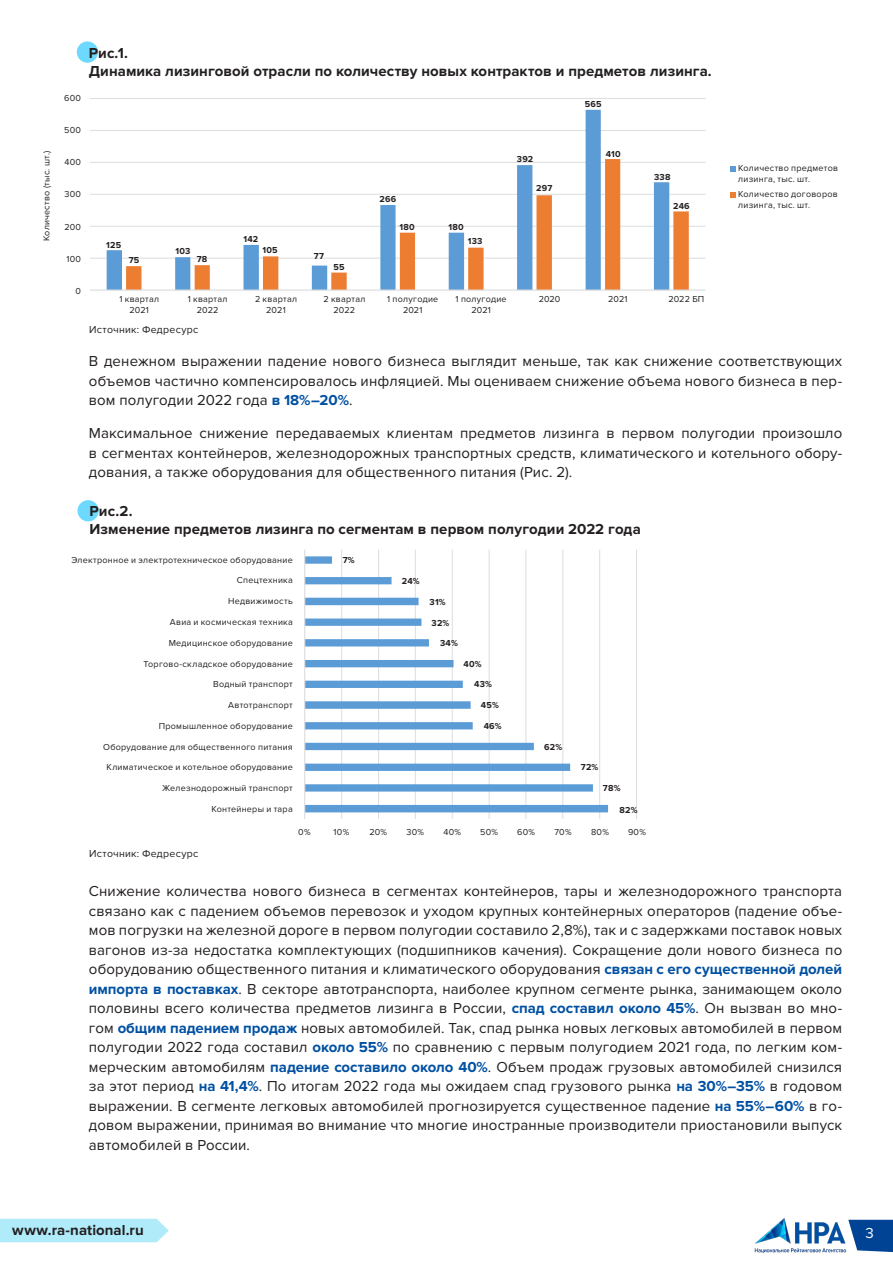
<style>
.page{position:relative;width:893px;height:1263px;background:#fff}
.page>*{position:absolute;margin:0;border:0;box-sizing:border-box;transform-origin:0 0}
.t1{font:15px/19.5px "Proxima Nova";letter-spacing:.01em;color:#231f20;text-align:justify}
.t2{font:700 15px "Proxima Nova";letter-spacing:.005em;color:#231f20}
.t3{font:15px "Proxima Nova";color:#fff}
.t4{font:10.5px "Proxima Nova";letter-spacing:.025em;color:#231f20}
.t5{font:9px/10.2px "Proxima Nova";letter-spacing:.03em;color:#231f20}
.t6{font:700 9px "Proxima Nova";letter-spacing:.02em;color:#231f20}
.s1{font-weight:700;color:#0050a2}
</style>
<div class="page">
<hr style="left:636px;top:550px;width:1px;height:269px;background:#dcdddf">
<hr style="left:599px;top:550px;width:1px;height:269px;background:#dcdddf">
<hr style="left:562px;top:550px;width:1px;height:269px;background:#dcdddf">
<hr style="left:525px;top:550px;width:1px;height:269px;background:#dcdddf">
<hr style="left:489px;top:550px;width:1px;height:269px;background:#dcdddf">
<hr style="left:452px;top:550px;width:1px;height:269px;background:#dcdddf">
<hr style="left:415px;top:550px;width:1px;height:269px;background:#dcdddf">
<hr style="left:378px;top:550px;width:1px;height:269px;background:#dcdddf">
<hr style="left:341px;top:550px;width:1px;height:269px;background:#dcdddf">
<svg style="left:305px;top:556px;width:303px;height:256px"></svg>
<hr style="left:304px;top:550px;width:1px;height:269px;background:#dcdddf">
<div style="left:0;top:1219px;width:169px;height:23px;background:#b0ebfa"></div>
<img style="left:754px;top:1218px;width:93px;height:35px">
<svg style="left:848px;top:1220px;width:45px;height:32px"></svg>
<div style="left:77px;top:41px;width:21px;height:22px;background:#6dd9ff;border-radius:50%"></div>
<svg style="left:730px;top:166px;width:6px;height:5px"></svg>
<svg style="left:730px;top:192px;width:6px;height:5px"></svg>
<div style="left:77px;top:500px;width:22px;height:21px;background:#6dd9ff;border-radius:50%"></div>
<hr style="left:90px;top:98px;width:615px;height:1px;background:#dcdddf">
<hr style="left:90px;top:130px;width:615px;height:1px;background:#dcdddf">
<hr style="left:90px;top:162px;width:615px;height:1px;background:#dcdddf">
<hr style="left:90px;top:194px;width:615px;height:1px;background:#dcdddf">
<hr style="left:90px;top:226px;width:615px;height:1px;background:#dcdddf">
<hr style="left:90px;top:258px;width:615px;height:1px;background:#dcdddf">
<svg style="left:107px;top:110px;width:494px;height:179px"></svg>
<svg style="left:126px;top:159px;width:563px;height:130px"></svg>
<hr style="left:90px;top:289px;width:615px;height:2px;background:#dcdddf">
<p class="t5" style="left:42px;top:241px;width:92px;rotate:-90deg">Количество (тыс. шт.)</p>
<p class="t5" style="left:64px;top:93px;width:18px">600</p>
<p class="t5" style="left:64px;top:125px;width:18px">500</p>
<p class="t5" style="left:65px;top:157px;width:18px">400</p>
<p class="t5" style="left:65px;top:189px;width:18px">300</p>
<p class="t5" style="left:64px;top:222px;width:18px">200</p>
<p class="t5" style="left:66px;top:254px;width:16px">100</p>
<p class="t5" style="left:76px;top:286px;width:7px">0</p>
<p class="t2" style="left:89px;top:44px;width:41px">Рис.1.</p>
<p class="t2" style="left:89px;top:62px;width:624px">Динамика лизинговой отрасли по количеству новых контрактов и предметов лизинга.</p>
<p class="t6" style="left:585px;top:99px;width:18px">565</p>
<p class="t6" style="left:517px;top:153px;width:18px">392</p>
<p class="t6" style="left:606px;top:149px;width:16px">410</p>
<p class="t6" style="left:380px;top:194px;width:18px">266</p>
<p class="t6" style="left:536px;top:183px;width:18px">297</p>
<p class="t6" style="left:654px;top:172px;width:18px">338</p>
<p class="t6" style="left:673px;top:201px;width:18px">246</p>
<p class="t5" style="left:738px;top:163px;width:101px">Количество предметов лизинга, тыс. шт.</p>
<p class="t5" style="left:738px;top:189px;width:101px">Количество договоров лизинга, тыс. шт.</p>
<p class="t6" style="left:399px;top:222px;width:17px">180</p>
<p class="t6" style="left:448px;top:222px;width:17px">180</p>
<p class="t6" style="left:106px;top:240px;width:16px">125</p>
<p class="t6" style="left:175px;top:246px;width:16px">103</p>
<p class="t6" style="left:129px;top:254px;width:12px">75</p>
<p class="t6" style="left:197px;top:253px;width:12px">78</p>
<p class="t6" style="left:243px;top:234px;width:16px">142</p>
<p class="t6" style="left:262px;top:245px;width:17px">105</p>
<p class="t6" style="left:314px;top:251px;width:12px">77</p>
<p class="t6" style="left:334px;top:262px;width:13px">55</p>
<p class="t6" style="left:468px;top:235px;width:16px">133</p>
<p class="t5" style="left:119px;top:294px;width:41px">1 квартал</p>
<p class="t5" style="left:130px;top:305px;width:21px">2021</p>
<p class="t5" style="left:188px;top:294px;width:41px">1 квартал</p>
<p class="t5" style="left:197px;top:305px;width:23px">2022</p>
<p class="t5" style="left:255px;top:294px;width:43px">2 квартал</p>
<p class="t5" style="left:266px;top:305px;width:21px">2021</p>
<p class="t5" style="left:323px;top:294px;width:43px">2 квартал</p>
<p class="t5" style="left:334px;top:305px;width:23px">2022</p>
<p class="t5" style="left:387px;top:294px;width:53px">1 полугодие</p>
<p class="t5" style="left:403px;top:305px;width:21px">2021</p>
<p class="t5" style="left:456px;top:294px;width:53px">1 полугодие</p>
<p class="t5" style="left:471px;top:305px;width:21px">2021</p>
<p class="t5" style="left:539px;top:294px;width:23px">2020</p>
<p class="t5" style="left:608px;top:294px;width:21px">2021</p>
<p class="t5" style="left:668px;top:294px;width:37px">2022 БП</p>
<p class="t4" style="left:89px;top:323px;width:111px">Источник: Федресурс</p>
<p class="t1" style="left:89px;top:352px;width:755px">В денежном выражении падение нового бизнеса выглядит меньше, так как снижение соответствующих объемов частично компенсировалось инфляцией. Мы оцениваем снижение объема нового бизнеса в пер&shy;вом полугодии 2022 года <span class="s1">в 18%–20%</span>.</p>
<p class="t1" style="left:89px;top:424px;width:755px">Максимальное снижение передаваемых клиентам предметов лизинга в первом полугодии произошло в сегментах контейнеров, железнодорожных транспортных средств, климатического и котельного обору&shy;дования, а также оборудования для общественного питания (Рис. 2).</p>
<p class="t2" style="left:90px;top:503px;width:45px">Рис.2.</p>
<p class="t2" style="left:90px;top:521px;width:553px">Изменение предметов лизинга по сегментам в первом полугодии 2022 года</p>
<p class="t5" style="left:71px;top:555px;width:223px">Электронное и электротехническое оборудование</p>
<p class="t5" style="left:237px;top:575px;width:57px">Спецтехника</p>
<p class="t5" style="left:228px;top:596px;width:66px">Недвижимость</p>
<p class="t5" style="left:170px;top:617px;width:124px">Авиа и космическая техника</p>
<p class="t5" style="left:169px;top:638px;width:126px">Медицинское оборудование</p>
<p class="t5" style="left:144px;top:659px;width:151px">Торгово-складское оборудование</p>
<p class="t5" style="left:213px;top:679px;width:81px">Водный транспорт</p>
<p class="t5" style="left:228px;top:700px;width:66px">Автотранспорт</p>
<p class="t5" style="left:159px;top:721px;width:135px">Промышленное оборудование</p>
<p class="t5" style="left:103px;top:742px;width:191px">Оборудование для общественного питания</p>
<p class="t5" style="left:106px;top:762px;width:188px">Климатическое и котельное оборудование</p>
<p class="t5" style="left:162px;top:783px;width:132px">Железнодорожный транспорт</p>
<p class="t5" style="left:211px;top:804px;width:83px">Контейнеры и тара</p>
<p class="t6" style="left:343px;top:555px;width:13px">7%</p>
<p class="t6" style="left:402px;top:576px;width:19px">24%</p>
<p class="t6" style="left:429px;top:597px;width:18px">31%</p>
<p class="t6" style="left:432px;top:617px;width:19px">32%</p>
<p class="t6" style="left:440px;top:638px;width:19px">34%</p>
<p class="t6" style="left:463px;top:658px;width:20px">40%</p>
<p class="t6" style="left:474px;top:679px;width:19px">43%</p>
<p class="t6" style="left:481px;top:700px;width:19px">45%</p>
<p class="t6" style="left:484px;top:721px;width:19px">46%</p>
<p class="t6" style="left:544px;top:742px;width:19px">62%</p>
<p class="t6" style="left:581px;top:762px;width:19px">72%</p>
<p class="t6" style="left:603px;top:783px;width:19px">78%</p>
<p class="t6" style="left:620px;top:804px;width:19px">82%</p>
<p class="t4" style="left:89px;top:847px;width:111px">Источник: Федресурс</p>
<p class="t5" style="left:298px;top:827px;width:14px">0%</p>
<p class="t5" style="left:334px;top:827px;width:17px">10%</p>
<p class="t5" style="left:369px;top:827px;width:19px">20%</p>
<p class="t5" style="left:406px;top:827px;width:19px">30%</p>
<p class="t5" style="left:443px;top:827px;width:19px">40%</p>
<p class="t5" style="left:480px;top:827px;width:19px">50%</p>
<p class="t5" style="left:517px;top:827px;width:19px">60%</p>
<p class="t5" style="left:555px;top:827px;width:19px">70%</p>
<p class="t5" style="left:591px;top:827px;width:19px">80%</p>
<p class="t5" style="left:628px;top:827px;width:19px">90%</p>
<p class="t1" style="left:89px;top:881px;width:755px">Снижение количества нового бизнеса в сегментах контейнеров, тары и железнодорожного транспорта связано как с падением объемов перевозок и уходом крупных контейнерных операторов (падение объе&shy;мов погрузки на железной дороге в первом полугодии составило 2,8%), так и с задержками поставок новых вагонов из-за недостатка комплектующих (подшипников качения). Сокращение доли нового бизнеса по оборудованию общественного питания и климатического оборудования <span class="s1">связан с его существенной долей импорта в поставках</span>. В секторе автотранспорта, наиболее крупном сегменте рынка, занимающем около половины всего количества предметов лизинга в России, <span class="s1">спад составил около 45%</span>. Он вызван во мно&shy;гом <span class="s1">общим падением продаж</span> новых автомобилей. Так, спад рынка новых легковых автомобилей в первом полугодии 2022 года составил <span class="s1">около 55%</span> по сравнению с первым полугодием 2021 года, по легким ком&shy;мерческим автомобилям <span class="s1">падение составило около 40%</span>. Объем продаж грузовых автомобилей снизился за этот период <span class="s1">на 41,4%</span>. По итогам 2022 года мы ожидаем спад грузового рынка <span class="s1">на 30%–35%</span> в годовом выражении. В сегменте легковых автомобилей прогнозируется существенное падение <span class="s1">на 55%–60%</span> в го&shy;довом выражении, принимая во внимание что многие иностранные производители приостановили выпуск автомобилей в России.</p>
<p class="t2" style="left:12px;top:1222px;width:133px">www.ra-national.ru</p>
<p class="t3" style="left:865px;top:1224px;width:10px">3</p>
</div>
